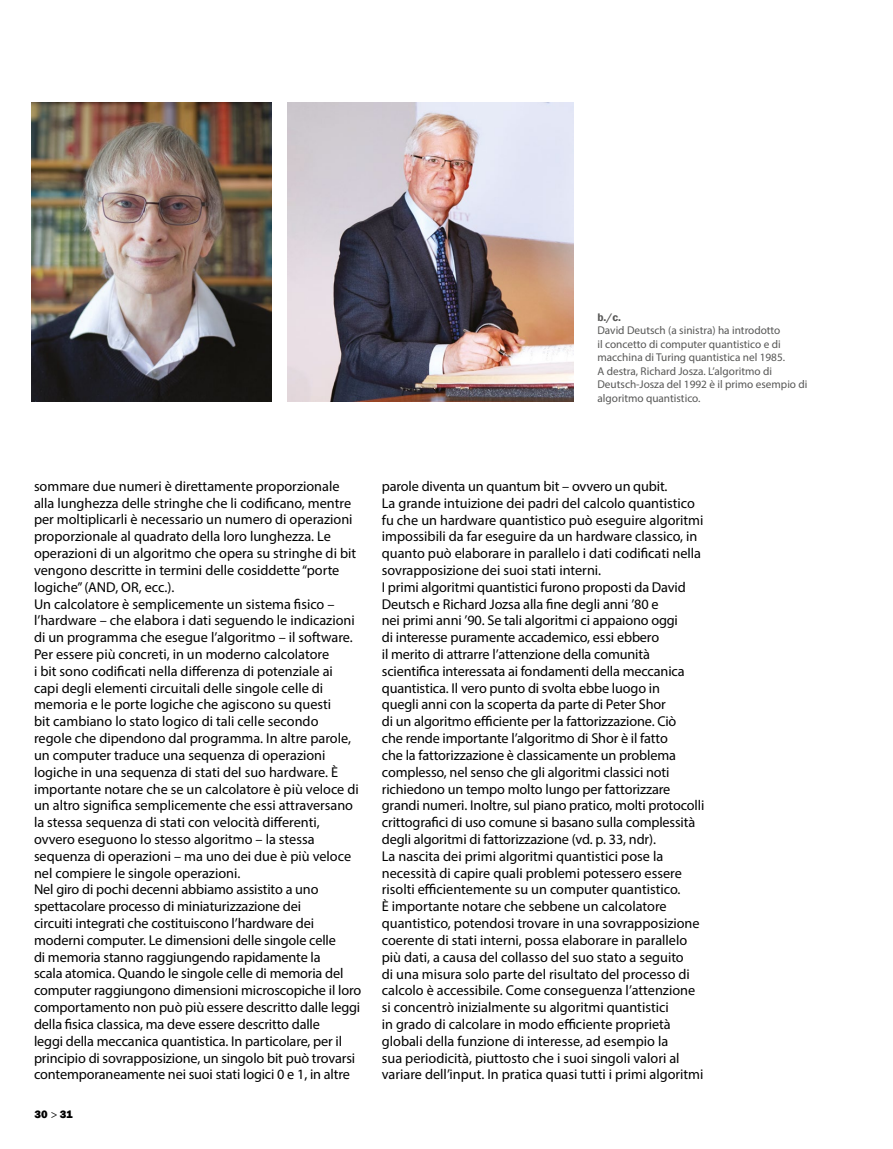
<style>
.page{position:relative;width:893px;height:1149px;background:#fff}
.page>*{position:absolute;margin:0;border:0;box-sizing:border-box;transform-origin:0 0}
.t1{font:14.25px/16.8px "Myriad Pro";color:#000}
.t2{font:11.25px/13.5px "Myriad Pro";color:#575756}
.t3{font:800 11.25px "Franklin Gothic";color:#000}
.t4{font:600 11.25px "Franklin Gothic";color:#575756}
.s1{font-family:"Myriad Pro";font-weight:400}
</style>
<div class="page">
<img style="left:32px;top:102px;width:239px;height:300px">
<img style="left:287px;top:102px;width:286px;height:300px">
<p class="t4" style="left:597px;top:310px;width:25px">b./c.</p>
<p class="t2" style="left:597px;top:323px;width:212px">David Deutsch (a sinistra) ha introdotto<br>il concetto di computer quantistico e di macchina di Turing quantistica nel 1985.<br>A destra, Richard Josza. L’algoritmo di Deutsch-Josza del 1992 è il primo esempio di algoritmo quantistico.</p>
<p class="t1" style="left:34px;top:477px;width:329px">sommare due numeri è direttamente proporzionale alla lunghezza delle stringhe che li codificano, mentre per moltiplicarli è necessario un numero di operazioni proporzionale al quadrato della loro lunghezza. Le operazioni di un algoritmo che opera su stringhe di bit vengono descritte in termini delle cosiddette “porte logiche” (AND, OR, ecc.).<br>Un calcolatore è semplicemente un sistema fisico – l’hardware – che elabora i dati seguendo le indicazioni di un programma che esegue l’algoritmo – il software.<br>Per essere più concreti, in un moderno calcolatore<br>i bit sono codificati nella differenza di potenziale ai<br>capi degli elementi circuitali delle singole celle di memoria e le porte logiche che agiscono su questi<br>bit cambiano lo stato logico di tali celle secondo<br>regole che dipendono dal programma. In altre parole, un computer traduce una sequenza di operazioni logiche in una sequenza di stati del suo hardware. È importante notare che se un calcolatore è più veloce di un altro significa semplicemente che essi attraversano la stessa sequenza di stati con velocità differenti, ovvero eseguono lo stesso algoritmo – la stessa sequenza di operazioni – ma uno dei due è più veloce nel compiere le singole operazioni.<br>Nel giro di pochi decenni abbiamo assistito a uno spettacolare processo di miniaturizzazione dei<br>circuiti integrati che costituiscono l’hardware dei moderni computer. Le dimensioni delle singole celle<br>di memoria stanno raggiungendo rapidamente la<br>scala atomica. Quando le singole celle di memoria del computer raggiungono dimensioni microscopiche il loro comportamento non può più essere descritto dalle leggi della fisica classica, ma deve essere descritto dalle<br>leggi della meccanica quantistica. In particolare, per il principio di sovrapposizione, un singolo bit può trovarsi contemporaneamente nei suoi stati logici 0 e 1, in altre</p>
<p class="t1" style="left:382px;top:477px;width:324px">parole diventa un quantum bit – ovvero un qubit.<br>La grande intuizione dei padri del calcolo quantistico fu che un hardware quantistico può eseguire algoritmi impossibili da far eseguire da un hardware classico, in quanto può elaborare in parallelo i dati codificati nella sovrapposizione dei suoi stati interni.<br>I primi algoritmi quantistici furono proposti da David Deutsch e Richard Jozsa alla fine degli anni ’80 e<br>nei primi anni ’90. Se tali algoritmi ci appaiono oggi<br>di interesse puramente accademico, essi ebbero<br>il merito di attrarre l’attenzione della comunità scientifica interessata ai fondamenti della meccanica quantistica. Il vero punto di svolta ebbe luogo in<br>quegli anni con la scoperta da parte di Peter Shor<br>di un algoritmo efficiente per la fattorizzazione. Ciò<br>che rende importante l’algoritmo di Shor è il fatto<br>che la fattorizzazione è classicamente un problema complesso, nel senso che gli algoritmi classici noti richiedono un tempo molto lungo per fattorizzare grandi numeri. Inoltre, sul piano pratico, molti protocolli crittografici di uso comune si basano sulla complessità degli algoritmi di fattorizzazione (vd. p. 33, ndr).<br>La nascita dei primi algoritmi quantistici pose la necessità di capire quali problemi potessero essere risolti efficientemente su un computer quantistico.<br>È importante notare che sebbene un calcolatore quantistico, potendosi trovare in una sovrapposizione coerente di stati interni, possa elaborare in parallelo più dati, a causa del collasso del suo stato a seguito<br>di una misura solo parte del risultato del processo di calcolo è accessibile. Come conseguenza l’attenzione si concentrò inizialmente su algoritmi quantistici<br>in grado di calcolare in modo efficiente proprietà globali della funzione di interesse, ad esempio la<br>sua periodicità, piuttosto che i suoi singoli valori al variare dell’input. In pratica quasi tutti i primi algoritmi</p>
<p class="t3" style="left:34px;top:1106px;width:40px">30 <span class="s1">&gt;</span> 31</p>
</div>
